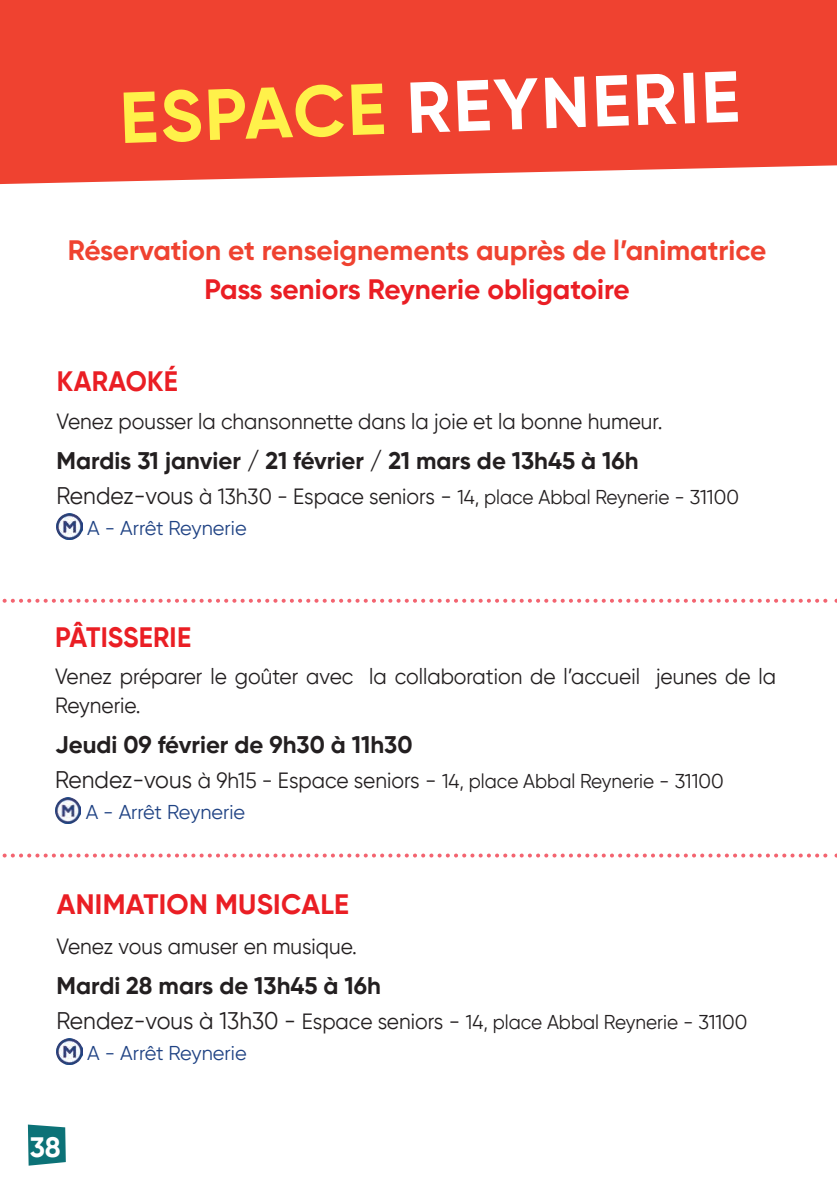
<style>
.page{position:relative;width:837px;height:1192px;background:#fff}
.page>*{position:absolute;margin:0;border:0;box-sizing:border-box;transform-origin:0 0}
.t1{font:700 72px "Gilroy";color:#fff}
.t2{font:700 28px "Gilroy";color:#ea1e24}
.t3{font:700 28px "Gilroy";color:#ef4230}
.t4{font:700 28px "Gilroy";color:#ea1e24;scale:.95 1}
.t5{font:700 28px "Gilroy";color:#fff}
.t6{font:700 24px "Gilroy";color:#231f20}
.t7{font:22px/28.8px "Gilroy";color:#231f20;scale:.95 1}
.t8{font:20px/30.8px "Gilroy";color:#231f20;scale:.95 1}
.s1{color:#fff14a}
.s2{font-size:24px}
.s3{font-size:22px}
.s4{color:#204384}
</style>
<div class="page">
<svg style="left:28px;top:1124px;width:38px;height:41px;background:#237f83"></svg>
<div style="left:0;top:0;width:837px;height:185px;background:#ef4230"></div>
<img style="left:57px;top:1038px;width:25px;height:26px">
<svg style="left:2px;top:598px;width:835px;height:4px"></svg>
<svg style="left:2px;top:853px;width:835px;height:4px"></svg>
<img style="left:57px;top:513px;width:25px;height:26px">
<img style="left:55px;top:797px;width:26px;height:26px">
<h1 class="t1" style="left:118px;top:73px;width:621px;rotate:-2deg"><span class="s1">ESPACE</span> REYNERIE</h1>
<h2 class="t3" style="left:68px;top:233px;width:700px">Réservation et renseignements auprès de l’animatrice</h2>
<h2 class="t2" style="left:204px;top:272px;width:427px">Pass seniors Reynerie obligatoire</h2>
<h2 class="t4" style="left:57px;top:364px;width:129px">KARAOKÉ</h2>
<p class="t7" style="left:57px;top:407px;width:639px">Venez pousser la chansonnette dans la joie et la bonne humeur.</p>
<p class="t6" style="left:57px;top:446px;width:583px">Mardis 31 janvier / 21 février / 21 mars de 13h45 à 16h</p>
<p class="t8" style="left:87px;top:481px;width:688px;text-indent:-31px"><span class="s2">Rendez-vous</span> <span class="s3">à 13h30 - Espace seniors -</span> 14, place Abbal Reynerie - 31100<br><span class="s4">A - Arrêt Reynerie</span></p>
<h2 class="t4" style="left:55px;top:619px;width:144px">PÂTISSERIE</h2>
<p class="t7" style="left:55px;top:662px;width:760px">Venez préparer le goûter avec la collaboration de l’accueil jeunes de la<br>Reynerie.</p>
<p class="t6" style="left:55px;top:730px;width:359px">Jeudi 09 février de 9h30 à 11h30</p>
<p class="t8" style="left:86px;top:765px;width:673px;text-indent:-31px"><span class="s2">Rendez-vous</span> <span class="s3">à 9h15 - Espace seniors -</span> 14, place Abbal Reynerie - 31100<br><span class="s4">A - Arrêt Reynerie</span></p>
<h2 class="t2" style="left:57px;top:886px;width:294px">ANIMATION MUSICALE</h2>
<p class="t7" style="left:57px;top:932px;width:318px">Venez vous amuser en musique.</p>
<p class="t6" style="left:57px;top:971px;width:326px">Mardi 28 mars de 13h45 à 16h</p>
<p class="t8" style="left:87px;top:1006px;width:697px;text-indent:-31px"><span class="s2">Rendez-vous à 13h30 -</span> <span class="s3">Espace seniors -</span> 14, place Abbal Reynerie - 31100<br><span class="s4">A - Arrêt Reynerie</span></p>
<h2 class="t5" style="left:30px;top:1129px;width:33px">38</h2>
</div>
